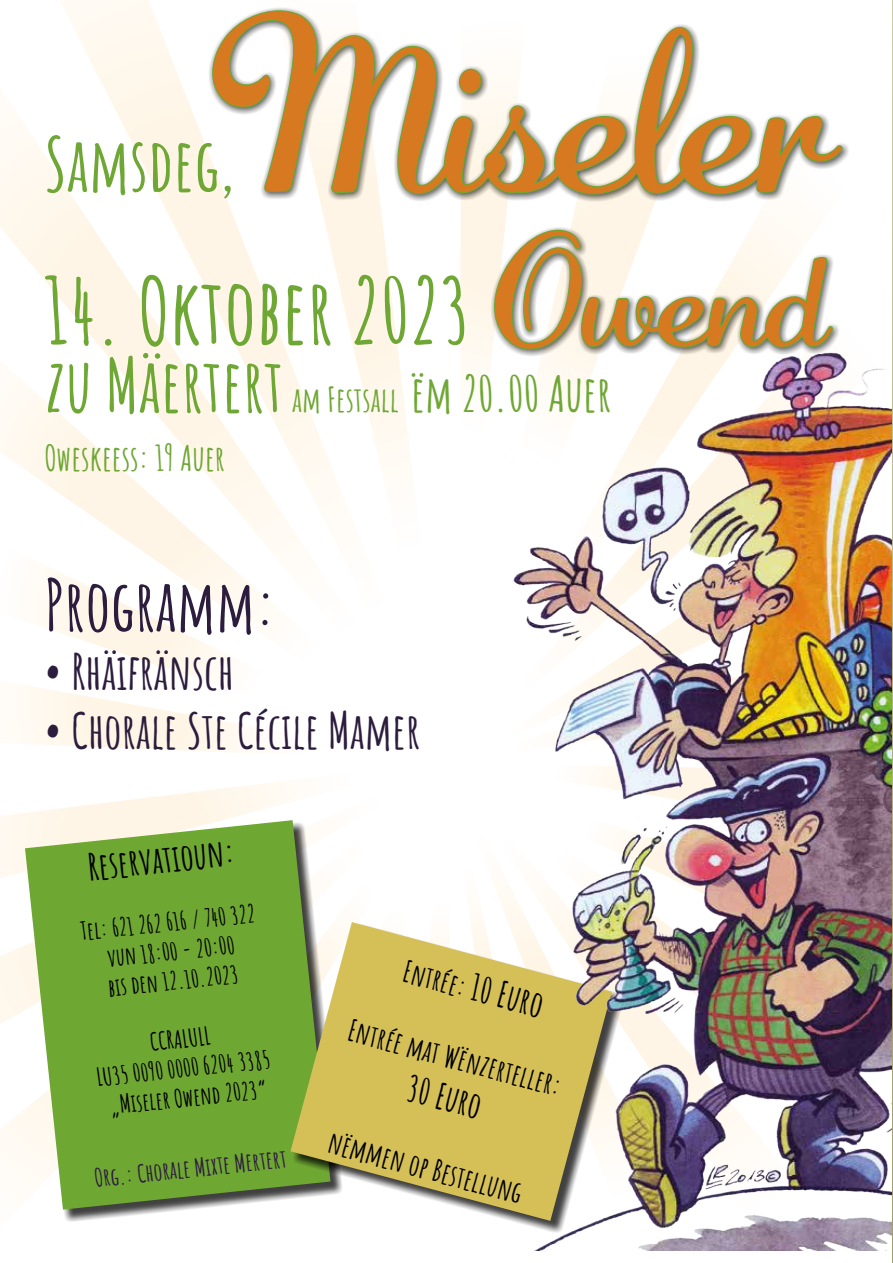
<style>
.page{position:relative;width:893px;height:1263px;background:#fff}
.page>*{position:absolute;margin:0;border:0;box-sizing:border-box;transform-origin:0 0}
.t1{font:231.15px "Adage Script JF";color:#d67921}
.t2{font:147.6px "Adage Script JF";color:#d67921}
.t3{font:700 89.55px "Amatic SC";color:#6fa734}
.t4{font:700 73.35px "Amatic SC";color:#6fa734}
.t5{font:700 70.2px "Amatic SC";color:#2c1c3d}
.t6{font:700 48.9px "Amatic SC";color:#2c1c3d}
.t7{font:700 48.9px "Amatic SC";color:#6fa734}
.t8{font:700 36.6px "Amatic SC";color:#000}
.t9{font:700 35.7px "Amatic SC";color:#000}
.t10{font:700 34.65px "Amatic SC";color:#6fa734}
.t11{font:700 29.55px "Amatic SC";color:#000}
.t12{font:700 24.45px/29.4px "Amatic SC";color:#000;text-align:center}
.t13{font:700 24.45px "Amatic SC";color:#2c1c3d}
.s1{font-size:73.35px}
.s2{font-size:33.6px}
.s3{font-size:35.7px}
</style>
<div class="page">
<svg style="left:465px;top:357px;width:27px;height:17px"></svg>
<svg style="left:61px;top:0;width:112px;height:64px"></svg>
<svg style="left:0;top:64px;width:209px;height:283px"></svg>
<svg style="left:0;top:347px;width:465px;height:189px"></svg>
<svg style="left:37px;top:536px;width:261px;height:67px"></svg>
<svg style="left:209px;top:7px;width:640px;height:350px"></svg>
<svg style="left:211px;top:9px;width:245px;height:189px"></svg>
<svg style="left:443px;top:23px;width:401px;height:174px"></svg>
<svg style="left:493px;top:228px;width:341px;height:123px"></svg>
<img style="left:494px;top:342px;width:398px;height:261px">
<svg style="left:892px;top:0;width:1px;height:1263px"></svg>
<img style="left:0;top:603px;width:893px;height:649px">
<h1 class="t1" style="left:209px;top:-42px;width:621px">Miseler</h1>
<h2 class="t2" style="left:492px;top:196px;width:338px">Owend</h2>
<h3 class="t4" style="left:44px;top:108px;width:191px">Samsdeg,</h3>
<h3 class="t3" style="left:44px;top:242px;width:427px">14. Oktober 2023</h3>
<h3 class="t7" style="left:44px;top:357px;width:569px"><span class="s1">zu Mäertert</span> <span class="s2">am Festsall</span> ëm 20.00 Auer</h3>
<h3 class="t10" style="left:44px;top:432px;width:182px">Oweskeess: 19 Auer</h3>
<h3 class="t5" style="left:44px;top:551px;width:233px">Programm:</h3>
<h3 class="t6" style="left:44px;top:634px;width:191px">• Rhäifränsch</h3>
<h3 class="t6" style="left:44px;top:693px;width:378px">• Chorale Ste Cécile Mamer</h3>
<h3 class="t8" style="left:85px;top:839px;width:149px;rotate:-6deg">Reservatioun:</h3>
<p class="t12" style="left:79px;top:915px;width:177px;rotate:-6deg">Tel: 621 262 616 / 740 322 vun 18:00 - 20:00<br>bis den 12.10.2023</p>
<p class="t12" style="left:92px;top:1032px;width:176px;rotate:-6deg">CCRALULL<br>LU35 0090 0000 6204 3385 „Miseler Owend 2023“</p>
<p class="t13" style="left:93px;top:1159px;width:194px;rotate:-6deg">Org.: Chorale Mixte Mertert</p>
<p class="t11" style="left:410px;top:949px;width:145px;rotate:15deg">Entrée: <span class="s3">10 Euro</span></p>
<p class="t11" style="left:355px;top:1007px;width:221px;rotate:15deg">Entrée mat Wënzerteller:</p>
<h3 class="t9" style="left:415px;top:1060px;width:77px;rotate:15deg">30 Euro</h3>
<p class="t11" style="left:335px;top:1120px;width:201px;rotate:15deg">nëmmen op Bestellung</p>
</div>
